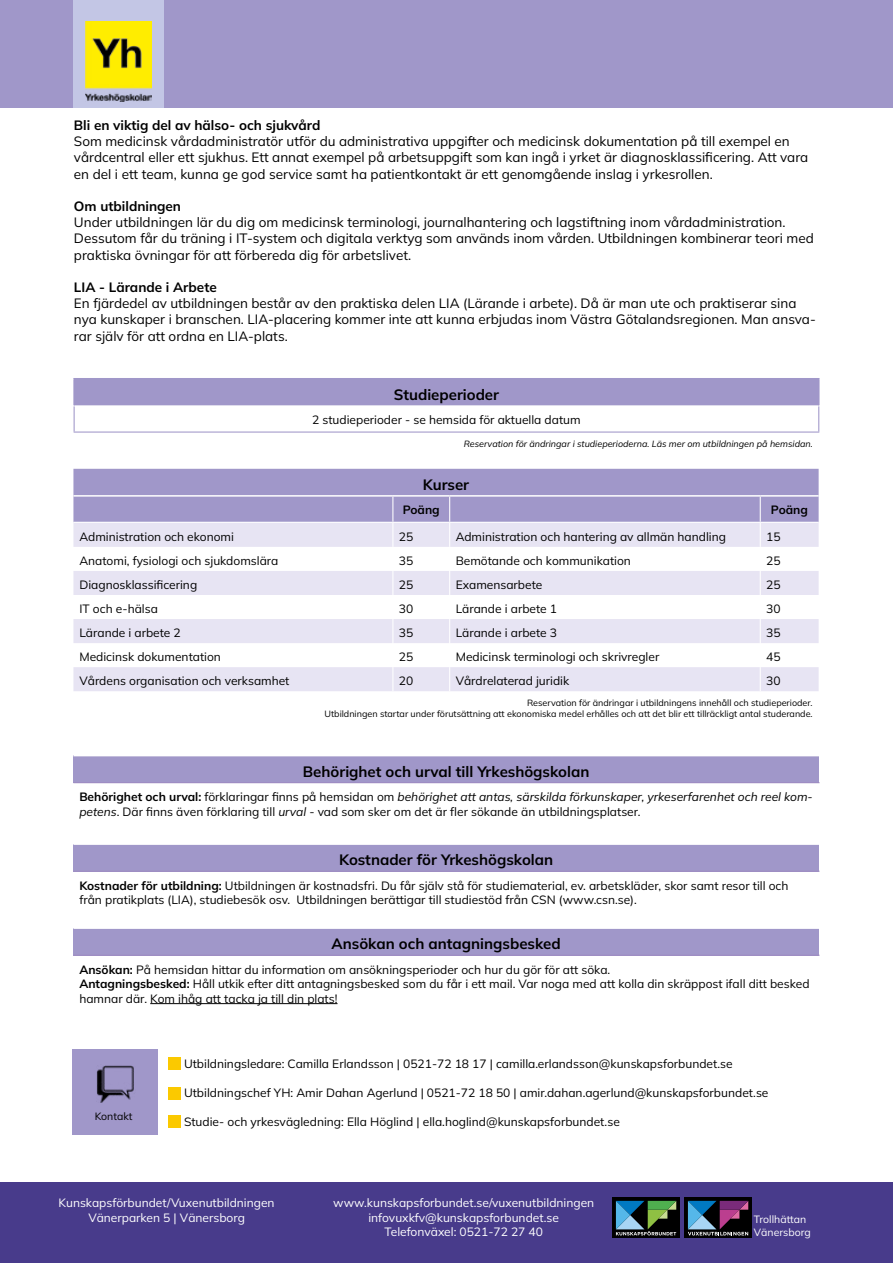
<style>
.page{position:relative;width:893px;height:1263px;background:#fff}
.page>*{position:absolute;margin:0;border:0;box-sizing:border-box;transform-origin:0 0}
.Rubrik_4_för_tabell__10pkt{font:700 15px "Mulish";color:#000}
.t1{font:13.5px/16.2px "Mulish";color:#000}
.t2{font:700 13.5px "Mulish";color:#000}
.brödtext_för_tabell_-vänster__8pkt{font:12px/14.4px "Mulish";color:#000}
.Byline_Adress_Vit_-centrerad__8pkt{font:12px "Mulish";color:#fff}
.t3{font:700 12px "Mulish";color:#000}
.Byline_vit_7pkt{font:10.5px "Mulish";color:#fff}
.byline_symbol_-centrerad__7pkt{font:10.5px "Mulish";color:#000}
.t4{font:9px "Mulish";color:#000}
.t5{font:italic 9px "Mulish";color:#000}
.s1{font-weight:700}
.s2{font-style:italic}
</style>
<div class="page">
<div style="left:0;top:0;width:893px;height:107px;background:#a097c9"></div>
<div style="left:74px;top:0;width:90px;height:107px;background:#c3c6e5"></div>
<img style="left:86px;top:21px;width:66px;height:80px">
<div style="left:0;top:1182px;width:893px;height:81px;background:#483b8b"></div>
<svg style="left:684px;top:1197px;width:68px;height:41px"></svg>
<svg style="left:688px;top:1201px;width:60px;height:34px;background:#4a4b6c"></svg>
<svg style="left:612px;top:1197px;width:68px;height:41px"></svg>
<svg style="left:616px;top:1201px;width:60px;height:34px;background:#406960"></svg>
<div style="left:73px;top:756px;width:746px;height:27px;background:#a097c9"></div>
<hr style="left:73px;top:782px;width:746px;height:1px;background:#9e8cc2">
<div style="left:73px;top:844px;width:746px;height:27px;background:#a097c9"></div>
<hr style="left:73px;top:843px;width:746px;height:2px;background:#fff">
<hr style="left:73px;top:871px;width:746px;height:1px;background:#9e8cc2">
<div style="left:73px;top:928px;width:746px;height:27px;background:#a097c9"></div>
<hr style="left:73px;top:927px;width:746px;height:2px;background:#fff">
<hr style="left:73px;top:955px;width:746px;height:1px;background:#9e8cc2">
<hr style="left:150px;top:1003px;width:187px;height:1px;background:#000">
<div style="left:72px;top:1050px;width:85px;height:85px;background:#a097c9"></div>
<img style="left:96px;top:1065px;width:38px;height:38px">
<svg style="left:73px;top:469px;width:746px;height:222px"></svg>
<div style="left:74px;top:379px;width:745px;height:27px;background:#a097c9"></div>
<hr style="left:73px;top:405px;width:746px;height:1px;background:#fff">
<hr style="left:73px;top:378px;width:746px;height:1px;background:#a097c9">
<svg style="left:74px;top:406px;width:1px;height:25px"></svg>
<hr style="left:74px;top:431px;width:745px;height:2px;background:#a097c9">
<hr style="left:73px;top:379px;width:2px;height:26px;background:#a097c9">
<svg style="left:818px;top:405px;width:1px;height:26px"></svg>
<div style="left:168px;top:1057px;width:13px;height:13px;background:#fbc900"></div>
<div style="left:168px;top:1087px;width:13px;height:13px;background:#fbc900"></div>
<div style="left:168px;top:1115px;width:13px;height:13px;background:#fbc900"></div>
<p class="t2" style="left:74px;top:116px;width:248px">Bli en viktig del av hälso- och sjukvård</p>
<p class="t1" style="left:74px;top:133px;width:736px">Som medicinsk vårdadministratör utför du administrativa uppgifter och medicinsk dokumentation på till exempel en vårdcentral eller ett sjukhus. Ett annat exempel på arbetsuppgift som kan ingå i yrket är diagnosklassificering. Att vara en del i ett team, kunna ge god service samt ha patientkontakt är ett genomgående inslag i yrkesrollen.</p>
<p class="t2" style="left:74px;top:197px;width:109px">Om utbildningen</p>
<p class="t1" style="left:74px;top:214px;width:741px">Under utbildningen lär du dig om medicinsk terminologi, journalhantering och lagstiftning inom vårdadministration.<br>Dessutom får du träning i IT-system och digitala verktyg som används inom vården. Utbildningen kombinerar teori med praktiska övningar för att förbereda dig för arbetslivet.</p>
<p class="t2" style="left:74px;top:278px;width:144px">LIA - Lärande i Arbete</p>
<p class="t1" style="left:74px;top:295px;width:743px">En fjärdedel av utbildningen består av den praktiska delen LIA (Lärande i arbete). Då är man ute och praktiserar sina nya kunskaper i branschen. LIA-placering kommer inte att kunna erbjudas inom Västra Götalandsregionen. Man ansva&shy;rar själv för att ordna en LIA-plats.</p>
<p class="Rubrik_4_för_tabell__10pkt" style="left:394px;top:384px;width:107px">Studieperioder</p>
<p class="brödtext_för_tabell_-vänster__8pkt" style="left:312px;top:413px;width:270px">2 studieperioder - se hemsida för aktuella datum</p>
<p class="t5" style="left:464px;top:438px;width:351px">Reservation för ändringar i studieperioderna. Läs mer om utbildningen på hemsidan.</p>
<p class="Rubrik_4_för_tabell__10pkt" style="left:423px;top:474px;width:48px">Kurser</p>
<p class="t3" style="left:403px;top:501px;width:38px">Poäng</p>
<p class="t3" style="left:771px;top:501px;width:38px">Poäng</p>
<p class="brödtext_för_tabell_-vänster__8pkt" style="left:79px;top:529px;width:156px">Administration och ekonomi</p>
<p class="brödtext_för_tabell_-vänster__8pkt" style="left:399px;top:529px;width:16px">25</p>
<p class="brödtext_för_tabell_-vänster__8pkt" style="left:456px;top:529px;width:272px">Administration och hantering av allmän handling</p>
<p class="brödtext_för_tabell_-vänster__8pkt" style="left:766px;top:529px;width:16px">15</p>
<p class="brödtext_för_tabell_-vänster__8pkt" style="left:79px;top:553px;width:200px">Anatomi, fysiologi och sjukdomslära</p>
<p class="brödtext_för_tabell_-vänster__8pkt" style="left:399px;top:553px;width:16px">35</p>
<p class="brödtext_för_tabell_-vänster__8pkt" style="left:456px;top:553px;width:177px">Bemötande och kommunikation</p>
<p class="brödtext_för_tabell_-vänster__8pkt" style="left:766px;top:553px;width:16px">25</p>
<p class="brödtext_för_tabell_-vänster__8pkt" style="left:79px;top:577px;width:119px">Diagnosklassificering</p>
<p class="brödtext_för_tabell_-vänster__8pkt" style="left:399px;top:577px;width:16px">25</p>
<p class="brödtext_för_tabell_-vänster__8pkt" style="left:456px;top:577px;width:88px">Examensarbete</p>
<p class="brödtext_för_tabell_-vänster__8pkt" style="left:766px;top:577px;width:16px">25</p>
<p class="brödtext_för_tabell_-vänster__8pkt" style="left:79px;top:601px;width:80px">IT och e-hälsa</p>
<p class="brödtext_för_tabell_-vänster__8pkt" style="left:399px;top:601px;width:16px">30</p>
<p class="brödtext_för_tabell_-vänster__8pkt" style="left:456px;top:601px;width:103px">Lärande i arbete 1</p>
<p class="brödtext_för_tabell_-vänster__8pkt" style="left:766px;top:601px;width:16px">30</p>
<p class="brödtext_för_tabell_-vänster__8pkt" style="left:79px;top:625px;width:103px">Lärande i arbete 2</p>
<p class="brödtext_för_tabell_-vänster__8pkt" style="left:399px;top:625px;width:16px">35</p>
<p class="brödtext_för_tabell_-vänster__8pkt" style="left:456px;top:625px;width:103px">Lärande i arbete 3</p>
<p class="brödtext_för_tabell_-vänster__8pkt" style="left:766px;top:625px;width:16px">35</p>
<p class="brödtext_för_tabell_-vänster__8pkt" style="left:79px;top:649px;width:143px">Medicinsk dokumentation</p>
<p class="brödtext_för_tabell_-vänster__8pkt" style="left:399px;top:649px;width:16px">25</p>
<p class="brödtext_för_tabell_-vänster__8pkt" style="left:456px;top:649px;width:205px">Medicinsk terminologi och skrivregler</p>
<p class="brödtext_för_tabell_-vänster__8pkt" style="left:766px;top:649px;width:16px">45</p>
<p class="brödtext_för_tabell_-vänster__8pkt" style="left:79px;top:673px;width:212px">Vårdens organisation och verksamhet</p>
<p class="brödtext_för_tabell_-vänster__8pkt" style="left:399px;top:673px;width:16px">20</p>
<p class="brödtext_för_tabell_-vänster__8pkt" style="left:456px;top:673px;width:115px">Vårdrelaterad juridik</p>
<p class="brödtext_för_tabell_-vänster__8pkt" style="left:766px;top:673px;width:16px">30</p>
<p class="t4" style="left:527px;top:697px;width:287px">Reservation för ändringar i utbildningens innehåll och studieperioder.</p>
<p class="t4" style="left:325px;top:708px;width:490px">Utbildningen startar under förutsättning att ekonomiska medel erhålles och att det blir ett tillräckligt antal studerande.</p>
<p class="Rubrik_4_för_tabell__10pkt" style="left:303px;top:761px;width:288px">Behörighet och urval till Yrkeshögskolan</p>
<p class="brödtext_för_tabell_-vänster__8pkt" style="left:79px;top:789px;width:735px"><span class="s1">Behörighet och urval:</span> förklaringar finns på hemsidan om <span class="s2">behörighet att antas, särskilda förkunskaper, yrkeserfarenhet och reel kom&shy;petens</span>. Där finns även förklaring till <span class="s2">urval</span> - vad som sker om det är fler sökande än utbildningsplatser.</p>
<p class="Rubrik_4_för_tabell__10pkt" style="left:339px;top:849px;width:215px">Kostnader för Yrkeshögskolan</p>
<p class="brödtext_för_tabell_-vänster__8pkt" style="left:79px;top:878px;width:711px"><span class="s1">Kostnader för utbildning:</span> Utbildningen är kostnadsfri. Du får själv stå för studiematerial, ev. arbetskläder, skor samt resor till och från pratikplats (LIA), studiebesök osv. Utbildningen berättigar till studiestöd från CSN (www.csn.se).</p>
<p class="Rubrik_4_för_tabell__10pkt" style="left:332px;top:933px;width:231px">Ansökan och antagningsbesked</p>
<p class="brödtext_för_tabell_-vänster__8pkt" style="left:79px;top:962px;width:532px"><span class="s1">Ansökan:</span> På hemsidan hittar du information om ansökningsperioder och hur du gör för att söka.</p>
<p class="brödtext_för_tabell_-vänster__8pkt" style="left:79px;top:976px;width:732px"><span class="s1">Antagningsbesked:</span> Håll utkik efter ditt antagningsbesked som du får i ett mail. Var noga med att kolla din skräppost ifall ditt besked hamnar där. Kom ihåg att tacka ja till din plats!</p>
<p class="byline_symbol_-centrerad__7pkt" style="left:95px;top:1108px;width:39px">Kontakt</p>
<p class="brödtext_för_tabell_-vänster__8pkt" style="left:184px;top:1056px;width:550px">Utbildningsledare: Camilla Erlandsson | 0521-72 18 17 | camilla.erlandsson@kunskapsforbundet.se</p>
<p class="brödtext_för_tabell_-vänster__8pkt" style="left:184px;top:1085px;width:586px">Utbildningschef YH: Amir Dahan Agerlund | 0521-72 18 50 | amir.dahan.agerlund@kunskapsforbundet.se</p>
<p class="brödtext_för_tabell_-vänster__8pkt" style="left:184px;top:1114px;width:437px">Studie- och yrkesvägledning: Ella Höglind | ella.hoglind@kunskapsforbundet.se</p>
<p class="Byline_Adress_Vit_-centrerad__8pkt" style="left:59px;top:1194px;width:218px">Kunskapsförbundet/Vuxenutbildningen</p>
<p class="Byline_Adress_Vit_-centrerad__8pkt" style="left:88px;top:1209px;width:158px">Vänerparken 5 | Vänersborg</p>
<p class="Byline_Adress_Vit_-centrerad__8pkt" style="left:333px;top:1194px;width:263px">www.kunskapsforbundet.se/vuxenutbildningen</p>
<p class="Byline_Adress_Vit_-centrerad__8pkt" style="left:368px;top:1209px;width:192px">infovuxkfv@kunskapsforbundet.se</p>
<p class="Byline_Adress_Vit_-centrerad__8pkt" style="left:384px;top:1223px;width:160px">Telefonväxel: 0521-72 27 40</p>
<p class="Byline_vit_7pkt" style="left:754px;top:1212px;width:54px">Trollhättan</p>
<p class="Byline_vit_7pkt" style="left:754px;top:1225px;width:58px">Vänersborg</p>
</div>
